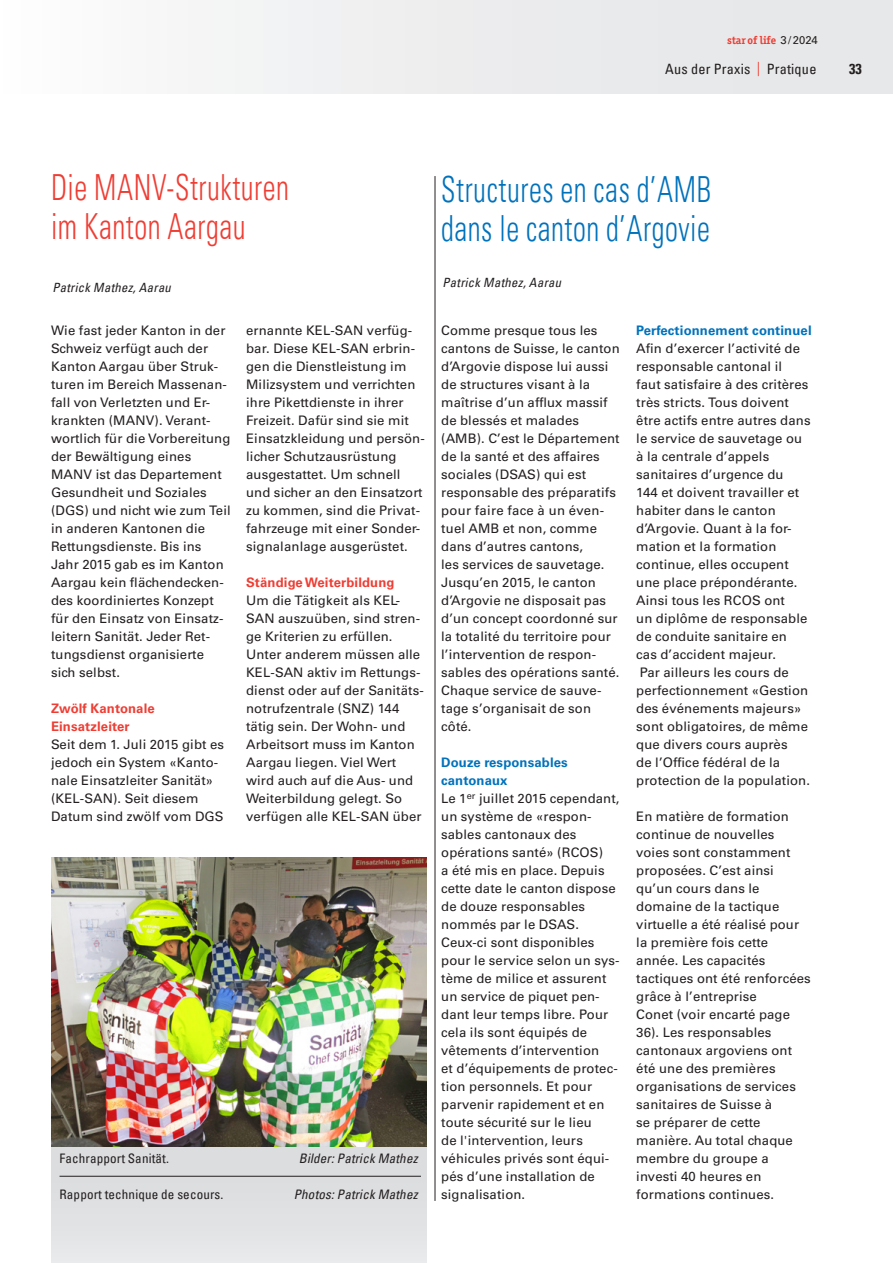
<style>
.page{position:relative;width:893px;height:1263px;background:#fff}
.page>*{position:absolute;margin:0;border:0;box-sizing:border-box;transform-origin:0 0}
.Headline_24_f{font:300 condensed 36px "Univers LT Pro";letter-spacing:.02em;color:#0072bc;scale:.8 1}
.Headline_24_d{font:300 condensed 36px "Univers LT Pro";letter-spacing:.02em;color:#ee3e34;scale:.8 1}
.t1{font:condensed 14.25px "Univers LT Pro";letter-spacing:.015em;color:#231f20}
.t2{font:700 condensed 14.25px "Univers LT Pro";color:#231f20}
.Lauftext_f{font:13.2px/18px "Univers LT Pro 55 Roman";letter-spacing:.01em;color:#231f20}
.Lauftext_d{font:13.2px/18px "Univers LT Pro 55 Roman";letter-spacing:.01em;color:#231f20}
.Zwischentitel_f{font:700 13.2px/18px "Univers LT Pro 65";letter-spacing:.01em;color:#0072bc}
.Zwischentitel_d{font:700 13.2px/18px "Univers LT Pro 65";letter-spacing:.01em;color:#ee3e34}
.Bildlegende_d{font:condensed 13.2px "Univers LT Pro";letter-spacing:.01em;color:#231f20}
.Bildlegende_d-2{font:italic condensed 13.2px "Univers LT Pro";color:#231f20}
.Autor_d_Lead{font:italic condensed 12.75px "Univers LT Pro";color:#231f20}
.Autor_f_Lead{font:italic condensed 12.75px "Univers LT Pro";color:#231f20}
.t3{font:700 11.25px "Officina Serif ITC Pro";color:#ee3e34}
.s1{font-family:"Univers LT Pro 55 Roman";font-weight:400;color:#231f20}
.s2{color:#ee3e34}
</style>
<div class="page">
<div style="left:0;top:0;width:893px;height:94px;background:linear-gradient(to right,#fbfbfb,#e3e4e5)"></div>
<hr style="left:435px;top:176px;width:1px;height:1025px;background:#231f20">
<div style="left:51px;top:1145px;width:375px;height:118px;background:#dfe0e2"></div>
<hr style="left:60px;top:1176px;width:361px;height:1px;background:#231f20">
<img style="left:51px;top:857px;width:375px;height:289px">
<p class="t3" style="left:727px;top:34px;width:92px">star of life <span class="s1">3/2024</span></p>
<p class="t1" style="left:665px;top:60px;width:153px">Aus der Praxis <span class="s2">|</span> Pratique</p>
<p class="t2" style="left:849px;top:61px;width:14px">33</p>
<p class="Headline_24_d" style="left:51px;top:163px;width:299px">Die MANV-Strukturen</p>
<p class="Headline_24_d" style="left:51px;top:202px;width:245px">im Kanton Aargau</p>
<p class="Headline_24_f" style="left:441px;top:165px;width:339px">Structures en cas d’AMB</p>
<p class="Headline_24_f" style="left:441px;top:204px;width:337px">dans le canton d’Argovie</p>
<p class="Autor_d_Lead" style="left:52px;top:280px;width:123px">Patrick Mathez,Aarau</p>
<p class="Autor_f_Lead" style="left:443px;top:274px;width:123px">Patrick Mathez,Aarau</p>
<p class="Lauftext_d" style="left:51px;top:321px;width:181px">Wie fast jeder Kanton in der<br>Schweiz verfügt auch der<br>Kanton Aargau über Struk&shy;turen im Bereich Massenan&shy;fall von Verletzten und Er&shy;krankten (MANV). Verant&shy;wortlich für die Vorbereitung der Bewältigung eines<br>MANV ist das Departement<br>Gesundheit und Soziales (DGS) und nicht wie zum Teil in anderen Kantonen die<br>Rettungsdienste. Bis ins<br>Jahr 2015 gab es im Kanton<br>Aargau kein flächendecken&shy;des koordiniertes Konzept für den Einsatz von Einsatz&shy;leitern Sanität. Jeder Ret&shy;tungsdienst organisierte sich selbst.</p>
<p class="Zwischentitel_d" style="left:51px;top:699px;width:105px">Zwölf Kantonale<br>Einsatzleiter</p>
<p class="Lauftext_d" style="left:51px;top:735px;width:175px">Seit dem 1. Juli 2015 gibt es jedoch ein System «Kanto&shy;nale Einsatzleiter Sanität» (KEL-SAN). Seit diesem<br>Datum sind zwölf vom DGS</p>
<p class="Lauftext_d" style="left:246px;top:321px;width:180px">ernannte KEL-SAN verfüg&shy;bar. Diese KEL-SAN erbrin&shy;gen die Dienstleistung im<br>Milizsystem und verrichten ihre Pikettdienste in ihrer<br>Freizeit. Dafür sind sie mit<br>Einsatzkleidung und persön&shy;licher Schutzausrüstung ausgestattet. Um schnell und sicher an den Einsatzort zu kommen, sind die Privat&shy;fahrzeuge mit einer Sonder&shy;signalanlage ausgerüstet.</p>
<p class="Zwischentitel_d" style="left:246px;top:573px;width:150px">Ständige Weiterbildung</p>
<p class="Lauftext_d" style="left:246px;top:591px;width:179px">Um die Tätigkeit als KEL-<br>SAN auszuüben, sind stren&shy;ge Kriterien zu erfüllen.<br>Unter anderem müssen alle<br>KEL-SAN aktiv im Rettungs&shy;dienst oder auf der Sanitäts&shy;notrufzentrale (SNZ) 144 tätig sein. Der Wohn- und<br>Arbeitsort muss im Kanton<br>Aargau liegen. Viel Wert wird auch auf die Aus- und<br>Weiterbildung gelegt. So verfügen alle KEL-SAN über</p>
<p class="Lauftext_f" style="left:441px;top:321px;width:180px">Comme presque tous les cantons de Suisse, le canton d’Argovie dispose lui aussi de structures visant à la maîtrise d’un afflux massif de blessés et malades (AMB). C’est le Département de la santé et des affaires sociales (DSAS) qui est responsable des préparatifs pour faire face à un éven&shy;tuel AMB et non, comme dans d’autres cantons,<br>les services de sauvetage.<br>Jusqu’en 2015, le canton d’Argovie ne disposait pas d’un concept coordonné sur la totalité du territoire pour l’intervention de respon&shy;sables des opérations santé.<br>Chaque service de sauve&shy;tage s’organisait de son côté.</p>
<p class="Zwischentitel_f" style="left:441px;top:753px;width:128px">Douze responsables cantonaux</p>
<p class="Lauftext_f" style="left:441px;top:789px;width:180px">Le 1<sup>er</sup> juillet 2015 cependant, un système de «respon&shy;sables cantonaux des opérations santé» (RCOS)<br>a été mis en place. Depuis cette date le canton dispose de douze responsables nommés par le DSAS.<br>Ceux-ci sont disponibles pour le service selon un sys&shy;tème de milice et assurent un service de piquet pen&shy;dant leur temps libre. Pour cela ils sont équipés de vêtements d’intervention<br>et d’équipements de protec&shy;tion personnels. Et pour parvenir rapidement et en toute sécurité sur le lieu<br>de l'intervention, leurs véhicules privés sont équi&shy;pés d’une installation de signalisation.</p>
<p class="Bildlegende_d" style="left:60px;top:1150px;width:111px">Fachrapport Sanität.</p>
<p class="Bildlegende_d-2" style="left:299px;top:1150px;width:123px">Bilder:Patrick Mathez</p>
<p class="Bildlegende_d" style="left:60px;top:1186px;width:165px">Rapport technique de secours.</p>
<p class="Bildlegende_d-2" style="left:294px;top:1186px;width:129px">Photos:Patrick Mathez</p>
<p class="Zwischentitel_f" style="left:636px;top:321px;width:177px">Perfectionnement continuel</p>
<p class="Lauftext_f" style="left:636px;top:339px;width:176px">Afin d’exercer l’activité de responsable cantonal il<br>faut satisfaire à des critères très stricts. Tous doivent être actifs entre autres dans le service de sauvetage ou à la centrale d’appels sanitaires d’urgence du<br>144 et doivent travailler et habiter dans le canton d’Argovie. Quant à la for&shy;mation et la formation continue, elles occupent une place prépondérante.<br>Ainsi tous les RCOS ont<br>un diplôme de responsable de conduite sanitaire en cas d’accident majeur.<br>Par ailleurs les cours de perfectionnement «Gestion des événements majeurs» sont obligatoires, de même que divers cours auprès<br>de l’Office fédéral de la protection de la population.</p>
<p class="Lauftext_f" style="left:636px;top:807px;width:176px">En matière de formation continue de nouvelles voies sont constamment proposées. C’est ainsi qu’un cours dans le domaine de la tactique virtuelle a été réalisé pour la première fois cette année. Les capacités tactiques ont été renforcées grâce à l’entreprise<br>Conet (voir encarté page<br>36). Les responsables cantonaux argoviens ont été une des premières organisations de services sanitaires de Suisse à<br>se préparer de cette manière. Au total chaque membre du groupe a investi 40 heures en formations continues.</p>
</div>
